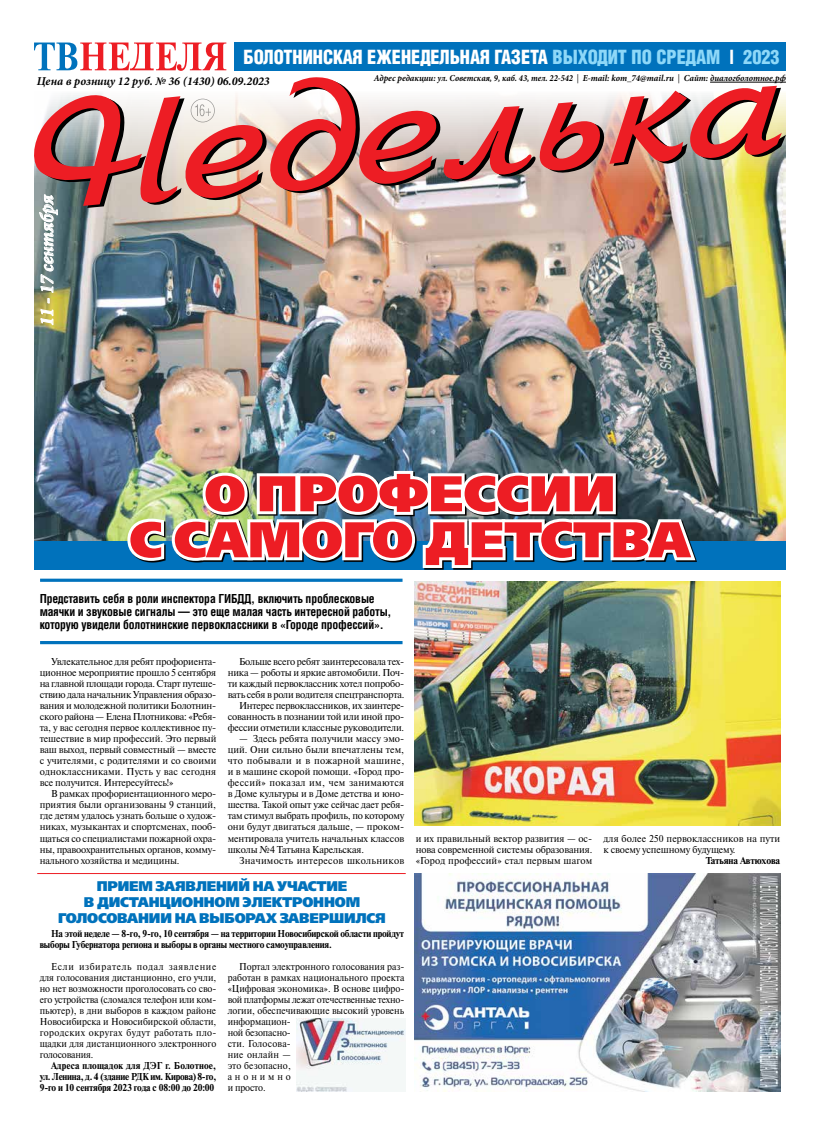
<style>
.page{position:relative;width:820px;height:1134px;background:#fff}
.page>*{position:absolute;margin:0;border:0;box-sizing:border-box;transform-origin:0 0}
.t1{font:50px/46px "Free Set Black C";color:#ed1d24;text-align:center}
.t2{font:19px "AG Letterica Demi Condensed C";color:#fff;scale:.96 1}
.t3{font:italic 700 19px "Minion Pro";color:#fff;scale:.96 1}
.t4{font:14px/16px "Free Set Black C";letter-spacing:-.015em;color:#0072bc;text-align:center;scale:.96 1}
.t5{font:700 12px/13px "AG Letterica Condensed C";letter-spacing:-.015em;color:#000}
.t6{font:italic 700 12px "Minion Pro";color:#000}
.t7{font:10px/11px "Newton C";letter-spacing:-.015em;color:#000;text-align:justify}
.t8{font:10px/11px "Newton C";letter-spacing:-.015em;color:#000;text-align:justify;scale:.93 1}
.t9{font:700 10px/11px "Newton C";letter-spacing:-.02em;color:#000;scale:.93 1}
.t10{font:10px/11px "Newton C";letter-spacing:.005em;color:#000}
.t11{font:10px "Newton C";letter-spacing:.025em;color:#000}
.t12{font:700 10px "Newton C";letter-spacing:-.02em;color:#000}
.t13{font:italic 700 9.2px "Minion Pro";color:#000;scale:.96 1}
.s1{color:#8ed8f8}
.s2{font-weight:400;font-style:normal}
</style>
<div class="page">
<img style="left:34px;top:206px;width:751px;height:335px">
<div style="left:234px;top:43px;width:551px;height:28px;background:#0072bc"></div>
<svg style="left:34px;top:43px;width:192px;height:28px"></svg>
<hr style="left:40px;top:579px;width:362px;height:3px;background:#0072bc">
<hr style="left:40px;top:641px;width:362px;height:3px;background:#0072bc">
<svg style="left:35px;top:81px;width:750px;height:127px;background:#c9baa8"></svg>
<img style="left:34px;top:77px;width:747px;height:129px">
<svg style="left:190px;top:99px;width:25px;height:23px"></svg>
<div style="left:34px;top:541px;width:751px;height:29px;background:#0072bc"></div>
<img style="left:124px;top:468px;width:575px;height:102px">
<hr style="left:37px;top:873px;width:368px;height:1px;background:#ed1d24">
<svg style="left:55px;top:874px;width:334px;height:1px"></svg>
<svg style="left:39px;top:194px;width:19px;height:131px;background:#9fa993"></svg>
<img style="left:414px;top:581px;width:366px;height:244px">
<img style="left:414px;top:873px;width:366px;height:218px">
<img style="left:296px;top:1018px;width:109px;height:73px">
<h2 class="t2" style="left:243px;top:45px;width:560px">БОЛОТНИНСКАЯ ЕЖЕНЕДЕЛЬНАЯ ГАЗЕТА <span class="s1">ВЫХОДИТ ПО СРЕДАМ</span> | <span class="s1">2023</span></h2>
<p class="t6" style="left:37px;top:73px;width:234px">Цена в розницу 12 руб. № 36 (1430) 06.09.2023</p>
<p class="t13" style="left:374px;top:72px;width:430px">Адрес редакции: ул. Советская, 9, каб. 43, тел. 22-542 <span class="s2">|</span> E-mail: kom_74@mail.ru <span class="s2">|</span> Сайт: диалогболотное.рф</p>
<h2 class="t3" style="left:33px;top:326px;width:139px;rotate:-90deg">11 - 17 сентября</h2>
<h1 class="t1" style="left:129px;top:473px;width:562px">О ПРОФЕССИИ<br>С САМОГО ДЕТСТВА</h1>
<p class="t5" style="left:40px;top:592px;width:353px">Представить себя в роли инспектора ГИБДД, включить проблесковые маячки и звуковые сигналы — это еще малая часть интересной работы, которую увидели болотнинские первоклассники в «Городе профессий».</p>
<p class="t7" style="left:40px;top:657px;width:178px;text-indent:11px">Увлекательное для ребят профориента‑ ционное мероприятие прошло 5 сентября на главной площади города. Старт путеше‑ ствию дала начальник Управления образо‑ вания и молодежной политики Болотнин‑ ского района — Елена Плотникова: «Ребя‑ та, у вас сегодня первое коллективное пу‑ тешествие в мир профессий. Это первый ваш выход, первый совместный — вместе с учителями, с родителями и со своими одноклассниками. Пусть у вас сегодня все получится. Интересуйтесь!»</p>
<p class="t7" style="left:40px;top:789px;width:178px;text-indent:11px">В рамках профориентационного меро‑ приятия были организованы 9 станций, где детям удалось узнать больше о худож‑ никах, музыкантах и спортсменах, пооб‑ щаться со специалистами пожарной охра‑ ны, правоохранительных органов, комму‑ нального хозяйства и медицины.</p>
<p class="t7" style="left:227px;top:657px;width:178px;text-align:right">Больше всего ребят заинтересовала тех‑ ника — роботы и яркие автомобили. Поч‑ ти каждый первоклассник хотел попробо‑ вать себя в роли водителя спецтранспорта.<br>Интерес первоклассников, их заинтере‑ сованность в познании той или иной про‑ фессии отметили классные руководители.</p>
<p class="t7" style="left:227px;top:734px;width:178px;text-indent:11px">— Здесь ребята получили массу эмо‑ ций. Они сильно были впечатлены тем, что побывали и в пожарной машине, и в машине скорой помощи. «Город про‑ фессий» показал им, чем занимаются в Доме культуры и в Доме детства и юно‑ шества. Такой опыт уже сейчас дает ребя‑ там стимул выбрать профиль, по которому они будут двигаться дальше, — проком‑ ментировала учитель начальных классов школы №4 Татьяна Карельская.</p>
<p class="t11" style="left:239px;top:855px;width:167px">Значимость интересов школьников</p>
<h3 class="t4" style="left:58px;top:879px;width:342px">ПРИЕМ ЗАЯВЛЕНИЙ НА УЧАСТИЕ<br>В ДИСТАНЦИОННОМ ЭЛЕКТРОННОМ<br>ГОЛОСОВАНИИ НА ВЫБОРАХ ЗАВЕРШИЛСЯ</h3>
<p class="t9" style="left:40px;top:928px;width:393px;text-indent:11px">На этой неделе — 8‑го, 9‑го, 10 сентября — на территории Новосибирской области пройдут выборы Губернатора региона и выборы в органы местного самоуправления.</p>
<p class="t8" style="left:40px;top:961px;width:191px;text-indent:11px">Если избиратель подал заявление для голосования дистанционно, его учли, но нет возможности проголосовать со сво‑ его устройства (сломался телефон или ком‑ пьютер), в дни выборов в каждом районе Новосибирска и Новосибирской области, городских округах будут работать пло‑ щадки для дистанционного электронного голосования.</p>
<p class="t9" style="left:40px;top:1060px;width:191px;text-align:justify;text-indent:11px">Адреса площадок для ДЭГ г. Болотное, ул. Ленина, д. 4 (здание РДК им. Кирова) 8‑го, 9‑го и 10 сентября 2023 года с 08:00 до 20:00</p>
<p class="t8" style="left:227px;top:961px;width:191px;text-align:left;text-indent:11px">Портал электронного голосования раз‑ работан в рамках национального проекта «Цифровая экономика». В основе цифро‑ вой платформы лежат отечественные техно‑ логии, обеспечивающие высокий уровень информацион‑<br>ной безопасно‑<br>сти. Голосова‑<br>ние онлайн —<br>это безопасно,<br>анонимно<br>и просто.</p>
<p class="t7" style="left:415px;top:833px;width:178px">и их правильный вектор развития — ос‑ нова современной системы образования. «Город профессий» стал первым шагом</p>
<p class="t10" style="left:603px;top:833px;width:178px">для более 250 первоклассников на пути к своему успешному будущему.</p>
<p class="t12" style="left:705px;top:854px;width:76px">Татьяна Автюхова</p>
</div>
